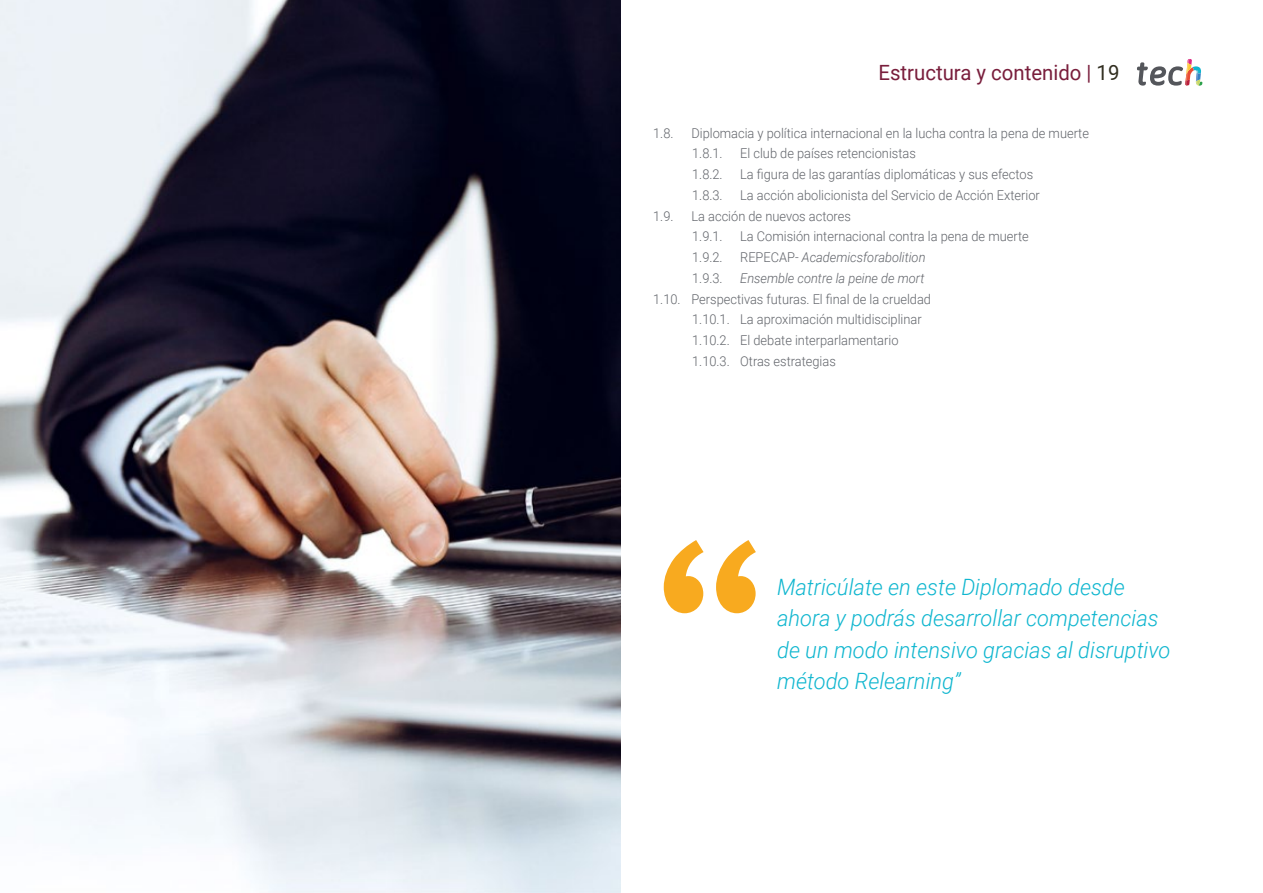
<style>
.page{position:relative;width:1263px;height:893px;background:#fff}
.page>*{position:absolute;margin:0;border:0;box-sizing:border-box;transform-origin:0 0}
.t1{font:italic 300 22.5px/31.5px "Roboto";color:#0fb6cf}
.t2{font:21px "Roboto";color:#791e3c}
.t3{font:300 13.5px/20.7px "Roboto";color:#61646a;scale:.95 1}
.t4{font:italic 300 13.5px "Roboto";color:#61646a;scale:.95 1}
.s1{color:#312e20}
.s2{font-style:normal}
</style>
<div class="page">
<img style="left:0;top:0;width:621px;height:893px">
<svg style="left:664px;top:540px;width:92px;height:73px"></svg>
<svg style="left:1137px;top:59px;width:65px;height:27px"></svg>
<h2 class="t2" style="left:878px;top:57px;width:242px">Estructura y contenido | <span class="s1">19</span></h2>
<p class="t3" style="left:653px;top:122px;width:23px">1.8.</p>
<p class="t3" style="left:691px;top:122px;width:420px">Diplomacia y política internacional en la lucha contra la pena de muerte<br>1.8.1.</p>
<p class="t3" style="left:740px;top:143px;width:186px">El club de países retencionistas</p>
<p class="t3" style="left:692px;top:164px;width:34px">1.8.2.</p>
<p class="t3" style="left:740px;top:164px;width:310px">La figura de las garantías diplomáticas y sus efectos</p>
<p class="t3" style="left:692px;top:184px;width:34px">1.8.3.</p>
<p class="t3" style="left:740px;top:184px;width:317px">La acción abolicionista del Servicio de Acción Exterior</p>
<p class="t3" style="left:653px;top:205px;width:23px">1.9.</p>
<p class="t3" style="left:691px;top:205px;width:169px">La acción de nuevos actores<br>1.9.1.</p>
<p class="t3" style="left:740px;top:226px;width:305px">La Comisión internacional contra la pena de muerte</p>
<p class="t3" style="left:692px;top:247px;width:34px">1.9.2.</p>
<p class="t4" style="left:740px;top:248px;width:197px"><span class="s2">REPECAP-</span> Academicsforabolition</p>
<p class="t3" style="left:692px;top:267px;width:34px">1.9.3.</p>
<p class="t4" style="left:740px;top:269px;width:195px">Ensemble contre la peine de mort</p>
<p class="t3" style="left:692px;top:288px;width:253px;text-indent:-39px">1.10. Perspectivas futuras. El final de la crueldad 1.10.1. La aproximación multidisciplinar 1.10.2. El debate interparlamentario 1.10.3. Otras estrategias</p>
<h1 class="t1" style="left:777px;top:570px;width:395px">Matricúlate en este Diplomado desde ahora y podrás desarrollar competencias de un modo intensivo gracias al disruptivo método Relearning”</h1>
</div>
